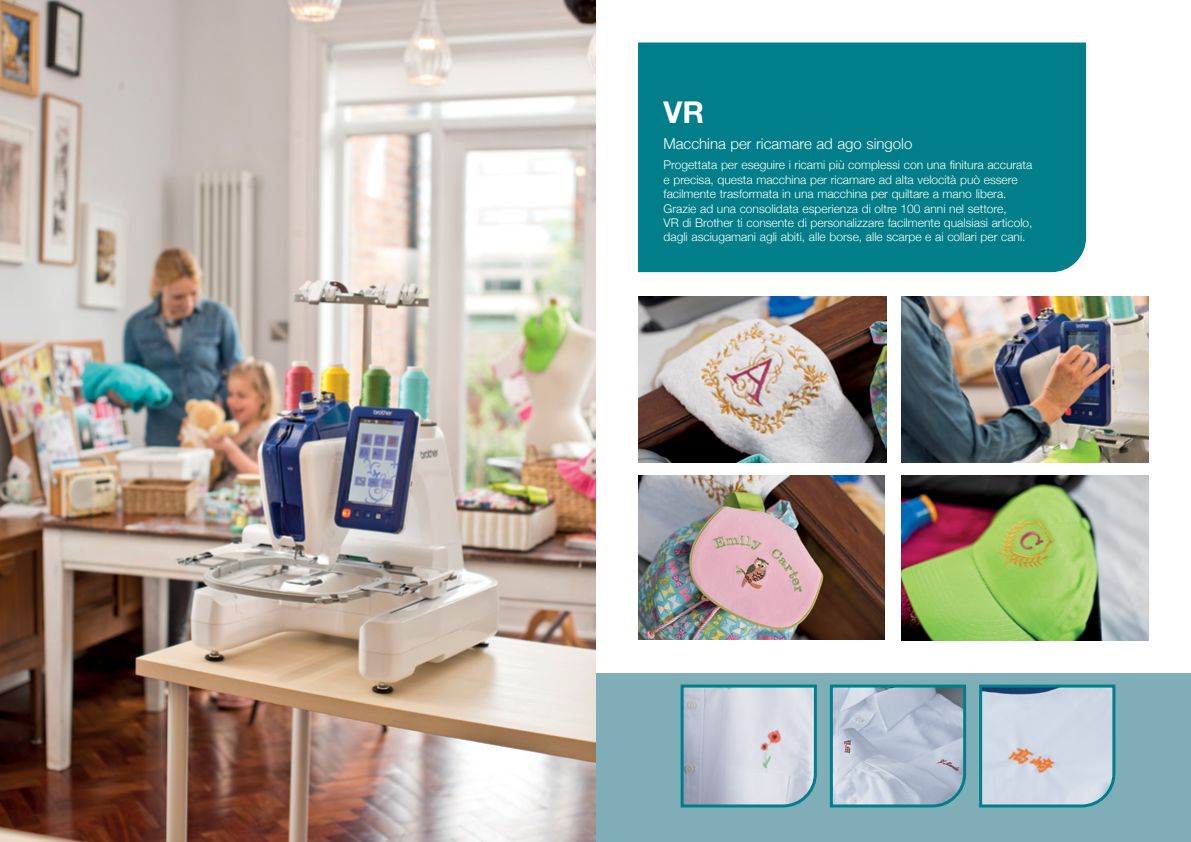
<style>
.page{position:relative;width:1191px;height:842px;background:#fff}
.page>*{position:absolute;margin:0;border:0;box-sizing:border-box;transform-origin:0 0}
.t1{font:700 30px "Helvetica Neue";color:#fff}
.t2{font:300 15px "Helvetica Neue";color:#fff}
.t3{font:300 12px/14.4px "Helvetica Neue";color:#fff}
</style>
<div class="page">
<div style="left:595px;top:673px;width:596px;height:169px;background:#80aeb8"></div>
<img style="left:0;top:0;width:595px;height:842px">
<div style="left:638px;top:43px;width:448px;height:229px;background:#007e89"></div>
<img style="left:901px;top:475px;width:247px;height:166px">
<img style="left:638px;top:297px;width:248px;height:165px">
<img style="left:901px;top:297px;width:247px;height:165px">
<img style="left:638px;top:476px;width:246px;height:164px">
<svg style="left:680px;top:684px;width:137px;height:124px;background:#b7c5d1"></svg>
<svg style="left:829px;top:684px;width:138px;height:124px;background:#a5b9c9"></svg>
<svg style="left:979px;top:684px;width:137px;height:124px;background:#b7cad5"></svg>
<h1 class="t1" style="left:663px;top:89px;width:42px">VR</h1>
<p class="t2" style="left:663px;top:132px;width:250px">Macchina per ricamare ad ago singolo</p>
<p class="t3" style="left:663px;top:157px;width:370px">Progettata per eseguire i ricami più complessi con una finitura accurata e precisa, questa macchina per ricamare ad alta velocità può essere facilmente trasformata in una macchina per quiltare a mano libera.<br>Grazie ad una consolidata esperienza di oltre 100 anni nel settore,<br>VR di Brother ti consente di personalizzare facilmente qualsiasi articolo, dagli asciugamani agli abiti, alle borse, alle scarpe e ai collari per cani.</p>
</div>
